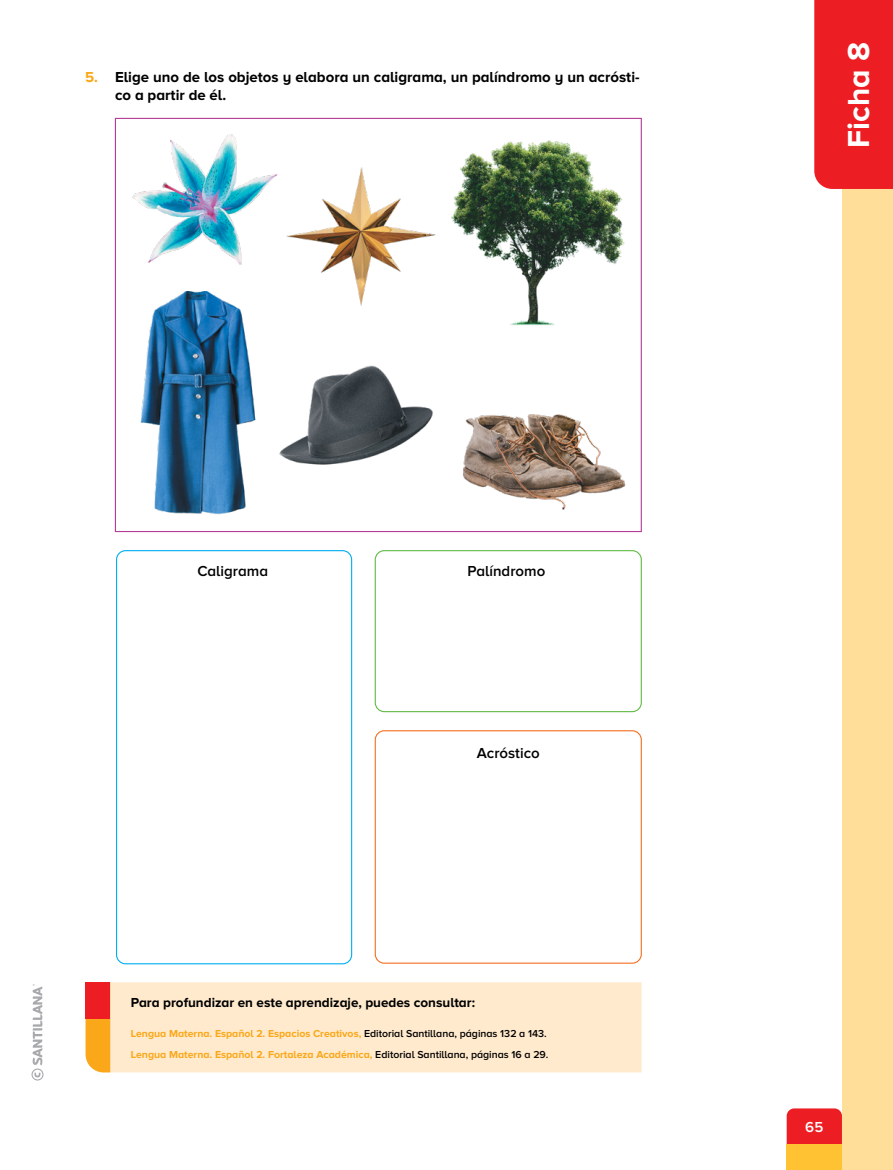
<style>
.page{position:relative;width:893px;height:1170px;background:#fff}
.page>*{position:absolute;margin:0;border:0;box-sizing:border-box;transform-origin:0 0}
.t1{font:700 31.5px "Proxima Nova A";color:#fff}
.t2{font:700 15px/18px "Proxima Nova A";color:#000}
.t3{font:600 15px "Proxima Nova A";color:#000}
.t4{font:600 15px "Proxima Nova A";color:#fff}
.t5{font:700 13.5px "Proxima Nova A";color:#000}
.t6{font:700 10.5px/21px "Proxima Nova A";color:#faa81a}
.s1{color:#faa81a}
.s2{font-weight:600;color:#000}
</style>
<div class="page">
<div style="left:842px;top:0;width:51px;height:1169px;background:#ffde9a"></div>
<div style="left:787px;top:1108px;width:55px;height:36px;background:#ed1d24"></div>
<div style="left:787px;top:1144px;width:55px;height:25px;background:#fec232"></div>
<div style="left:814px;top:0;width:79px;height:189px;background:#ed1d24"></div>
<div style="left:116px;top:550px;width:236px;height:414px;border:1px solid #00aeef;border-radius:9px"></div>
<div style="left:375px;top:550px;width:267px;height:162px;border:1px solid #62bb46;border-radius:9px"></div>
<div style="left:375px;top:730px;width:267px;height:233px;border:1px solid #f36f21;border-radius:9px"></div>
<div style="left:110px;top:982px;width:532px;height:90px;background:#ffeacd"></div>
<svg style="left:86px;top:1018px;width:24px;height:54px"></svg>
<div style="left:86px;top:982px;width:24px;height:36px;background:#ed1d24"></div>
<div style="left:115px;top:118px;width:527px;height:414px;background:#fff;border:1px solid #b43e97"></div>
<img style="left:132px;top:134px;width:146px;height:131px">
<img style="left:463px;top:414px;width:163px;height:96px">
<img style="left:286px;top:167px;width:150px;height:139px">
<img style="left:279px;top:365px;width:154px;height:100px">
<img style="left:451px;top:140px;width:174px;height:185px">
<img style="left:140px;top:291px;width:116px;height:224px">
<svg style="left:32px;top:984px;width:12px;height:96px"></svg>
<h2 class="t2" style="left:115px;top:67px;width:526px;text-indent:-30px"><span class="s1">5.</span> Elige uno de los objetos y elabora un caligrama, un palíndromo y un acrósti&shy;co a partir de él.</h2>
<h1 class="t1" style="left:841px;top:148px;width:107px;rotate:-90deg">Ficha 8</h1>
<h2 class="t3" style="left:197px;top:562px;width:72px">Caligrama</h2>
<h2 class="t3" style="left:468px;top:562px;width:79px">Palíndromo</h2>
<h2 class="t3" style="left:477px;top:744px;width:64px">Acróstico</h2>
<p class="t5" style="left:131px;top:994px;width:346px">Para profundizar en este aprendizaje, puedes consultar:</p>
<p class="t6" style="left:131px;top:1022px;width:419px">Lengua Materna. Español 2. Espacios Creativos, <span class="s2">Editorial Santillana, páginas 132 a 143.<br></span>Lengua Materna. Español 2. Fortaleza Académica, <span class="s2">Editorial Santillana, páginas 16 a 29.</span></p>
<h2 class="t4" style="left:805px;top:1118px;width:20px">65</h2>
</div>
